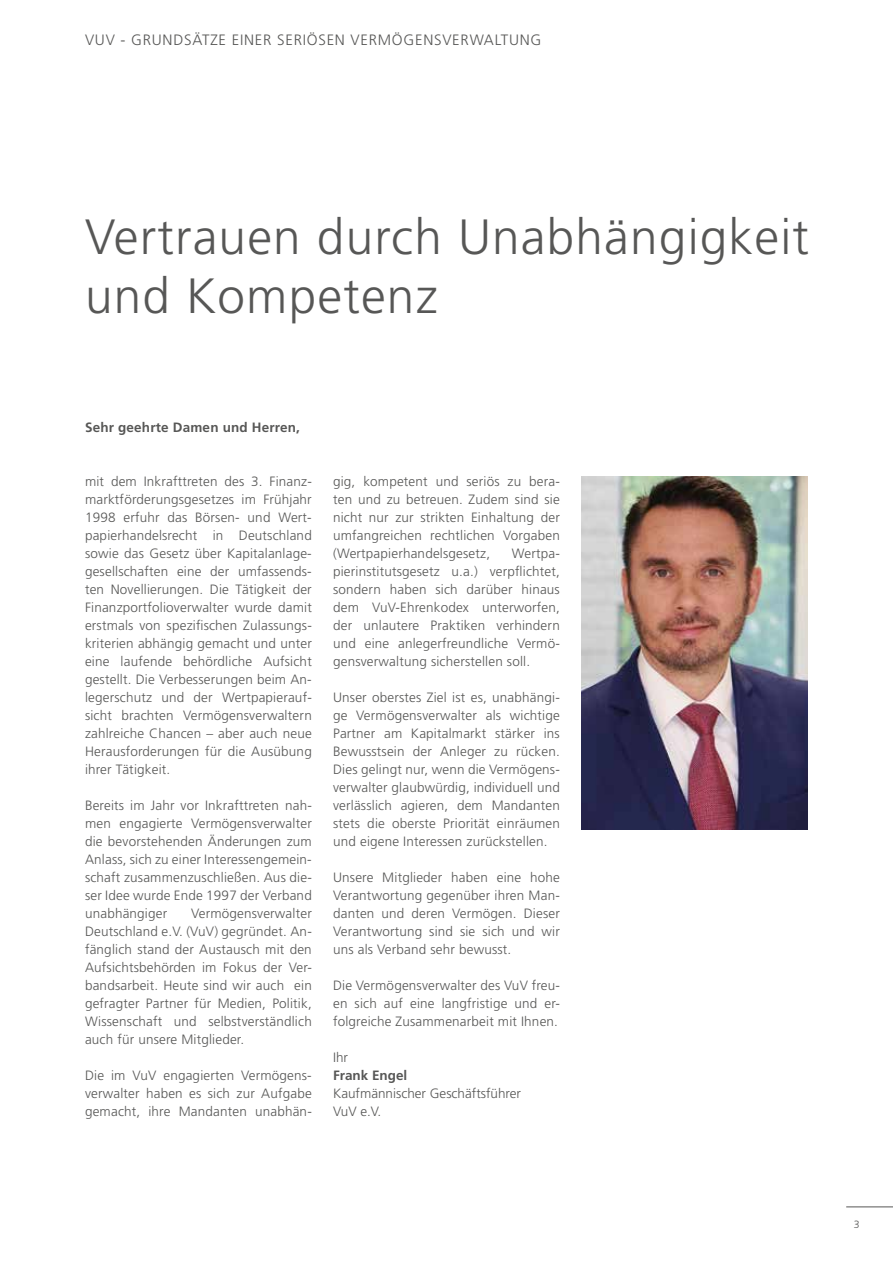
<style>
.page{position:relative;width:893px;height:1263px;background:#fff}
.page>*{position:absolute;margin:0;border:0;box-sizing:border-box;transform-origin:0 0}
.t1{font:300 49.5px/59.4px "Frutiger LT Std";letter-spacing:.025em;color:#575756}
.t2{font:300 15px "Frutiger LT Std";letter-spacing:.05em;color:#575756}
.t3{font:300 13.5px/18px "Frutiger LT Std";letter-spacing:.015em;color:#575756;text-align:justify}
.t4{font:700 13.5px "Frutiger LT Std";letter-spacing:.015em;color:#575756}
.t5{font:300 10.5px "Frutiger LT Std";color:#575756}
</style>
<div class="page">
<hr style="left:846px;top:1206px;width:47px;height:1px;background:#575756">
<img style="left:581px;top:476px;width:227px;height:354px">
<p class="t2" style="left:85px;top:32px;width:458px">VUV - GRUNDSÄTZE EINER SERIÖSEN VERMÖGENSVERWALTUNG</p>
<h1 class="t1" style="left:85px;top:208px;width:725px">Vertrauen durch Unabhängigkeit und Kompetenz</h1>
<p class="t4" style="left:85px;top:419px;width:216px">Sehr geehrte Damen und Herren,</p>
<p class="t3" style="left:85px;top:473px;width:228px">mit dem Inkrafttreten des 3. Finanz&shy;marktförderungsgesetzes im Frühjahr 1998 erfuhr das Börsen- und Wert&shy;papierhandelsrecht in Deutschland sowie das Gesetz über Kapitalanlage&shy;gesellschaften eine der umfassends&shy;ten Novellierungen. Die Tätigkeit der Finanzportfolioverwalter wurde damit erstmals von spezifischen Zulassungs&shy;kriterien abhängig gemacht und unter eine laufende behördliche Aufsicht gestellt. Die Verbesserungen beim An&shy;legerschutz und der Wertpapierauf&shy;sicht brachten Vermögensverwaltern zahlreiche Chancen – aber auch neue Herausforderungen für die Ausübung ihrer Tätigkeit.</p>
<p class="t3" style="left:85px;top:796px;width:228px">Bereits im Jahr vor Inkrafttreten nah&shy;men engagierte Vermögensverwalter die bevorstehenden Änderungen zum Anlass, sich zu einer Interessengemein&shy;schaft zusammenzuschließen. Aus die&shy;ser Idee wurde Ende 1997 der Verband unabhängiger</p>
<p class="t3" style="left:85px;top:904px;width:228px;text-indent:106px">Vermögensverwalter Deutschland e.V. (VuV) gegründet. An&shy;fänglich stand der Austausch mit den Aufsichtsbehörden im Fokus der Ver&shy;bandsarbeit. Heute sind wir auch ein gefragter Partner für Medien, Politik, Wissenschaft und selbstverständlich auch für unsere Mitglieder.</p>
<p class="t3" style="left:85px;top:1066px;width:228px">Die im VuV engagierten Vermögens&shy;verwalter haben es sich zur Aufgabe gemacht, ihre Mandanten unabhän-</p>
<p class="t3" style="left:333px;top:472px;width:228px">gig, kompetent und seriös zu bera&shy;ten und zu betreuen. Zudem sind sie nicht nur zur strikten Einhaltung der umfangreichen rechtlichen Vorgaben (Wertpapierhandelsgesetz,</p>
<p class="t3" style="left:333px;top:544px;width:228px;text-indent:179px">Wertpa&shy;pierinstitutsgesetz u.a.) verpflichtet, sondern haben sich darüber hinaus dem VuV-Ehrenkodex unterworfen, der unlautere Praktiken verhindern und eine anlegerfreundliche Vermö&shy;gensverwaltung sicherstellen soll.</p>
<p class="t3" style="left:333px;top:688px;width:228px">Unser oberstes Ziel ist es, unabhängi&shy;ge Vermögensverwalter als wichtige Partner am Kapitalmarkt stärker ins Bewusstsein der Anleger zu rücken.<br>Dies gelingt nur, wenn die Vermögens&shy;verwalter glaubwürdig, individuell und verlässlich agieren, dem Mandanten stets die oberste Priorität einräumen und eigene Interessen zurückstellen.</p>
<p class="t3" style="left:333px;top:868px;width:228px">Unsere Mitglieder haben eine hohe Verantwortung gegenüber ihren Man&shy;danten und deren Vermögen. Dieser Verantwortung sind sie sich und wir uns als Verband sehr bewusst.</p>
<p class="t3" style="left:333px;top:976px;width:228px">Die Vermögensverwalter des VuV freu&shy;en sich auf eine langfristige und er&shy;folgreiche Zusammenarbeit mit Ihnen.</p>
<p class="t3" style="left:333px;top:1048px;width:16px">Ihr</p>
<p class="t4" style="left:333px;top:1067px;width:76px">Frank Engel</p>
<p class="t3" style="left:333px;top:1084px;width:189px">Kaufmännischer Geschäftsführer<br>VuV e.V.</p>
<p class="t5" style="left:854px;top:1219px;width:7px">3</p>
</div>
